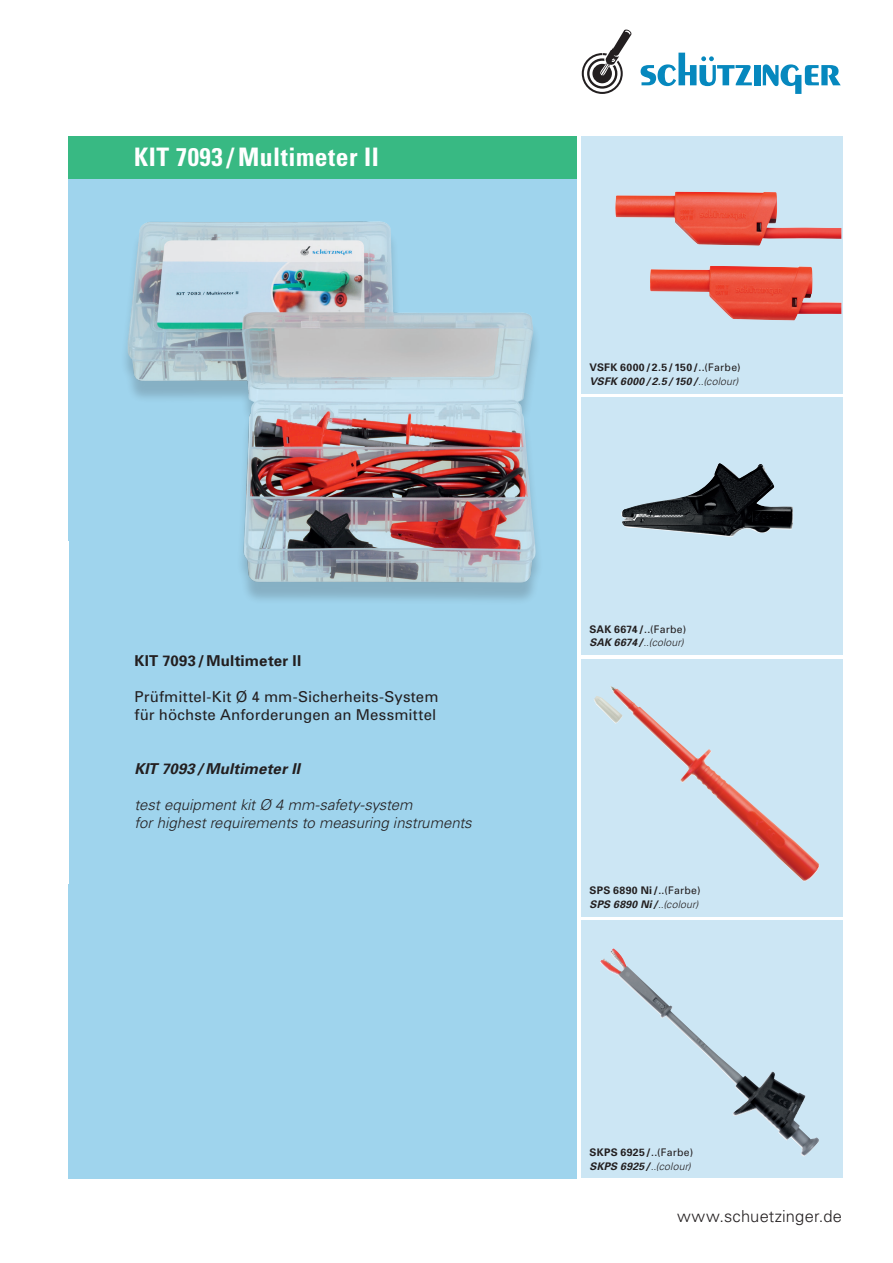
<style>
.page{position:relative;width:893px;height:1263px;background:#fff}
.page>*{position:absolute;margin:0;border:0;box-sizing:border-box;transform-origin:0 0}
.t1{font:700 condensed 25.5px "Univers";letter-spacing:.02em;color:#fff}
.t2{font:300 16.5px "Univers";letter-spacing:.01em;color:#231f20}
.t3{font:italic 300 15px/18px "Univers";color:#231f20}
.t4{font:15px/18px "Univers";letter-spacing:.01em;color:#231f20}
.t5{font:700 15px "Univers";letter-spacing:.015em;color:#231f20}
.t6{font:italic 700 15px "Univers";letter-spacing:.015em;color:#231f20}
.t7{font:700 10.5px/13.5px "Univers";letter-spacing:.03em;color:#231f20}
.t8{font:italic 300 10.5px/13.5px "Univers";letter-spacing:.015em;color:#231f20}
.s1{font-weight:400}
.s2{font-style:italic}
.s3{font-weight:300;font-style:italic}
.s4{font-weight:700;font-style:normal}
.s5{font-weight:400;font-style:normal}
.s6{font-weight:700}
</style>
<div class="page">
<div style="left:69px;top:173px;width:508px;height:1006px;background:#9fd4ed"></div>
<div style="left:120px;top:228px;width:423px;height:377px;background:#231f20;opacity:.2"></div>
<img style="left:128px;top:221px;width:408px;height:362px">
<div style="left:754px;top:65px;width:6px;height:20px;background:#0688be"></div>
<svg style="left:763px;top:64px;width:78px;height:30px"></svg>
<svg style="left:641px;top:53px;width:111px;height:33px"></svg>
<svg style="left:582px;top:30px;width:50px;height:64px"></svg>
<div style="left:69px;top:136px;width:508px;height:43px;background:#38b983"></div>
<div style="left:581px;top:136px;width:261px;height:257px;background:#cce6f4"></div>
<div style="left:581px;top:398px;width:261px;height:257px;background:#cce6f4"></div>
<div style="left:581px;top:659px;width:261px;height:257px;background:#cce6f4"></div>
<div style="left:581px;top:921px;width:261px;height:257px;background:#cce6f4"></div>
<img style="left:615px;top:192px;width:226px;height:128px">
<img style="left:621px;top:463px;width:173px;height:74px">
<img style="left:594px;top:686px;width:226px;height:196px">
<img style="left:600px;top:949px;width:210px;height:207px">
<h1 class="t1" style="left:134px;top:141px;width:246px">KIT 7093 / Multimeter II</h1>
<h3 class="t5" style="left:134px;top:650px;width:168px">KIT 7093/Multimeter II</h3>
<h3 class="t4" style="left:134px;top:687px;width:306px">Prüfmittel-Kit Ø 4 mm-Sicherheits-System für höchste Anforderungen an Messmittel</h3>
<h3 class="t6" style="left:134px;top:758px;width:167px">KIT 7093/Multimeter II</h3>
<h3 class="t3" style="left:134px;top:795px;width:339px">test equipment kit Ø 4 mm-safety-system<br>for highest requirements to measuring instruments</h3>
<p class="t7" style="left:589px;top:361px;width:153px">VSFK 6000/2.5/150/<span class="s1">..(Farbe)<br></span><span class="s2">VSFK 6000/2.5/150/</span><span class="s3">..(colour)</span></p>
<p class="t8" style="left:589px;top:622px;width:98px"><span class="s4">SAK 6674/</span><span class="s5">..(Farbe)<br></span><span class="s6">SAK 6674/</span>..(colour)</p>
<p class="t7" style="left:589px;top:884px;width:113px">SPS 6890 Ni/<span class="s1">..(Farbe)<br></span><span class="s2">SPS 6890 Ni/</span><span class="s3">..(colour)</span></p>
<p class="t8" style="left:589px;top:1145px;width:105px"><span class="s4">SKPS 6925/</span><span class="s5">..(Farbe)<br></span><span class="s6">SKPS 6925/</span>..(colour)</p>
<h2 class="t2" style="left:677px;top:1206px;width:166px">www.schuetzinger.de</h2>
</div>
